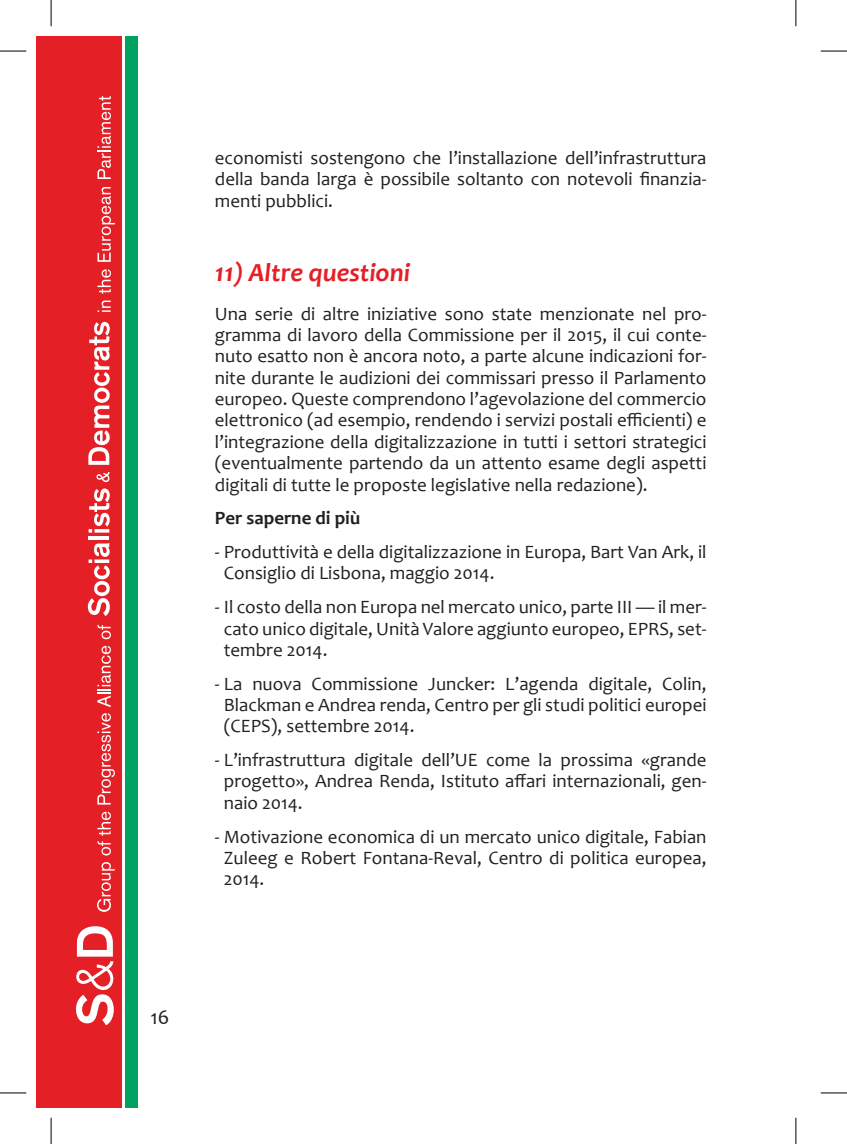
<style>
.page{position:relative;width:847px;height:1144px;background:#fff}
.page>*{position:absolute;margin:0;border:0;box-sizing:border-box;transform-origin:0 0}
.t1{font:italic 700 26.25px "Candara";color:#e41f25}
.t2{font:21px "Candara";color:#231f20}
.t3{font:18.9px/21.3px "Candara";color:#231f20;text-align:justify}
.t4{font:700 18.9px "Candara";color:#231f20}
</style>
<div class="page">
<div style="left:125px;top:36px;width:13px;height:1072px;background:#00a261"></div>
<div style="left:36px;top:36px;width:85px;height:1072px;background:#e41f25"></div>
<svg style="left:76px;top:926px;width:38px;height:99px"></svg>
<svg style="left:97px;top:862px;width:18px;height:50px"></svg>
<svg style="left:97px;top:812px;width:14px;height:43px"></svg>
<svg style="left:97px;top:713px;width:18px;height:91px"></svg>
<svg style="left:97px;top:646px;width:14px;height:61px"></svg>
<svg style="left:97px;top:625px;width:14px;height:14px"></svg>
<svg style="left:88px;top:543px;width:22px;height:73px"></svg>
<hr style="left:88px;top:536px;width:21px;height:4px;background:#fff">
<svg style="left:89px;top:488px;width:21px;height:45px"></svg>
<svg style="left:96px;top:472px;width:13px;height:10px"></svg>
<svg style="left:88px;top:322px;width:22px;height:143px"></svg>
<svg style="left:97px;top:301px;width:14px;height:11px"></svg>
<svg style="left:97px;top:269px;width:14px;height:25px"></svg>
<svg style="left:97px;top:187px;width:18px;height:75px"></svg>
<svg style="left:97px;top:96px;width:14px;height:83px"></svg>
<svg style="left:0;top:51px;width:26px;height:1px"></svg>
<svg style="left:820px;top:51px;width:26px;height:1px"></svg>
<svg style="left:0;top:1092px;width:26px;height:1px"></svg>
<svg style="left:820px;top:1092px;width:26px;height:1px"></svg>
<svg style="left:51px;top:0;width:1px;height:26px"></svg>
<svg style="left:51px;top:1118px;width:1px;height:26px"></svg>
<svg style="left:795px;top:0;width:1px;height:26px"></svg>
<svg style="left:795px;top:1118px;width:1px;height:26px"></svg>
<p class="t3" style="left:215px;top:147px;width:493px">economisti sostengono che l’installazione dell’infrastruttura della banda larga è possibile soltanto con notevoli finanzia&shy;menti pubblici.</p>
<h1 class="t1" style="left:215px;top:256px;width:196px">11) Altre questioni</h1>
<p class="t3" style="left:215px;top:303px;width:493px">Una serie di altre iniziative sono state menzionate nel pro&shy;gramma di lavoro della Commissione per il 2015, il cui conte&shy;nuto esatto non è ancora noto, a parte alcune indicazioni for&shy;nite durante le audizioni dei commissari presso il Parlamento europeo. Queste comprendono l’agevolazione del commercio elettronico (ad esempio, rendendo i servizi postali efficienti) e l’integrazione della digitalizzazione in tutti i settori strategici (eventualmente partendo da un attento esame degli aspetti digitali di tutte le proposte legislative nella redazione).</p>
<p class="t4" style="left:215px;top:506px;width:147px">Per saperne di più</p>
<p class="t3" style="left:224px;top:541px;width:484px;text-indent:-9px">- Produttività e della digitalizzazione in Europa, Bart Van Ark, il<br>Consiglio di Lisbona, maggio 2014.</p>
<p class="t3" style="left:224px;top:596px;width:484px;text-indent:-9px">- Il costo della non Europa nel mercato unico, parte III — il mer&shy;cato unico digitale, Unità Valore aggiunto europeo, EPRS, set&shy;tembre 2014.</p>
<p class="t3" style="left:224px;top:673px;width:484px;text-indent:-9px">- La nuova Commissione Juncker: L’agenda digitale, Colin, Blackman e Andrea renda, Centro per gli studi politici europei (CEPS), settembre 2014.</p>
<p class="t3" style="left:224px;top:749px;width:484px;text-indent:-9px">- L’infrastruttura digitale dell’UE come la prossima «grande progetto», Andrea Renda, Istituto affari internazionali, gen&shy;naio 2014.</p>
<p class="t3" style="left:224px;top:825px;width:484px;text-indent:-9px">- Motivazione economica di un mercato unico digitale, Fabian Zuleeg e Robert Fontana-Reval, Centro di politica europea, 2014.</p>
<p class="t2" style="left:150px;top:1004px;width:20px">16</p>
</div>
